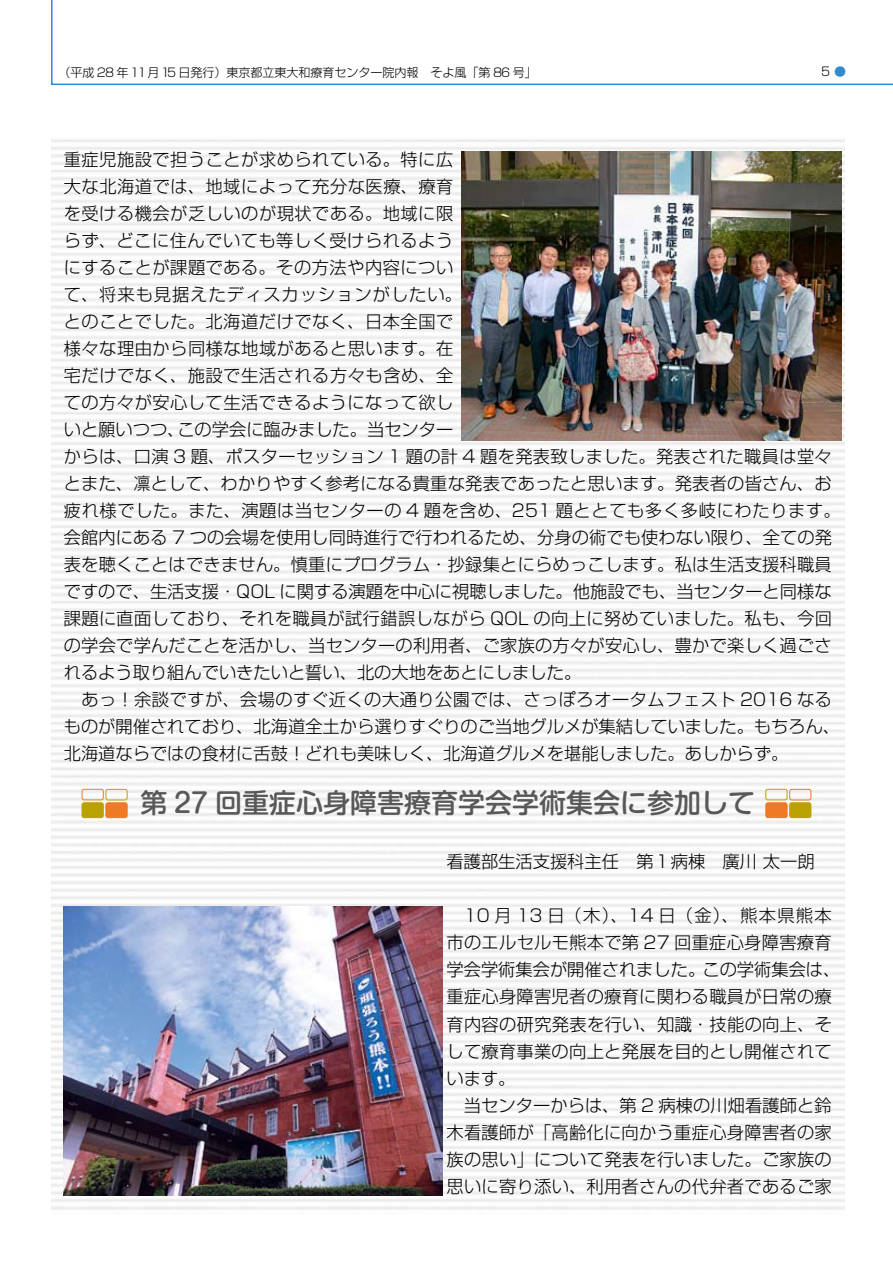
<style>
.page{position:relative;width:893px;height:1263px;background:#fff}
.page>*{position:absolute;margin:0;border:0;box-sizing:border-box;transform-origin:0 0}
.t1{font:500 27px "Shin M Go";color:#595757}
.t2{font:300 17.25px/27px "Shin Go";letter-spacing:.015em;color:#000}
.t3{font:300 12px "Shin Go";color:#000}
.t4{font:300 12px "Shin Go";color:#318bcc}
</style>
<div class="page">
<svg style="left:51px;top:0;width:842px;height:86px"></svg>
<img style="left:51px;top:139px;width:794px;height:1071px">
<img style="left:462px;top:152px;width:379px;height:289px">
<img style="left:64px;top:906px;width:379px;height:290px">
<div style="left:766px;top:803px;width:21px;height:15px;background:#ee7a25;border-radius:2px"></div>
<div style="left:765px;top:802px;width:22px;height:16px;border:1px solid #ee7a25;border-radius:2px"></div>
<div style="left:765px;top:789px;width:22px;height:11px;border:1px solid #b9a200;border-radius:2px"></div>
<div style="left:790px;top:803px;width:21px;height:15px;background:#b9a200;border-radius:2px"></div>
<div style="left:789px;top:802px;width:22px;height:16px;border:1px solid #b9a200;border-radius:2px"></div>
<div style="left:789px;top:789px;width:22px;height:11px;border:1px solid #ee7a25;border-radius:2px"></div>
<div style="left:82px;top:803px;width:21px;height:15px;background:#b9a200;border-radius:2px"></div>
<div style="left:82px;top:802px;width:22px;height:16px;border:1px solid #b9a200;border-radius:2px"></div>
<div style="left:82px;top:789px;width:22px;height:11px;border:1px solid #ee7a25;border-radius:2px"></div>
<div style="left:106px;top:803px;width:21px;height:15px;background:#ee7a25;border-radius:2px"></div>
<div style="left:105px;top:802px;width:23px;height:16px;border:1px solid #ee7a25;border-radius:2px"></div>
<div style="left:105px;top:789px;width:23px;height:11px;border:1px solid #b9a200;border-radius:2px"></div>
<p class="t3" style="left:58px;top:65px;width:480px">（平成 28 年11月15 日発行）東京都立東大和療育センター院内報　そよ風「第 86 号」</p>
<p class="t4" style="left:834px;top:64px;width:14px">●</p>
<p class="t2" style="left:64px;top:146px;width:778px">重症児施設で担うことが求められている。特に広<br>大な北海道では、地域によって充分な医療、療育<br>を受ける機会が乏しいのが現状である。地域に限<br>らず、どこに住んでいても等しく受けられるよう<br>にすることが課題である。その方法や内容につい<br>て、将来も見据えたディスカッションがしたい。<br>とのことでした。北海道だけでなく、日本全国で<br>様々な理由から同様な地域があると思います。在<br>宅だけでなく、施設で生活される方々も含め、全<br>ての方々が安心して生活できるようになって欲し<br>いと願いつつ、この学会に臨みました。当センター<br>からは、口演 3 題、ポスターセッション 1 題の計 4 題を発表致しました。発表された職員は堂々とまた、凛として、わかりやすく参考になる貴重な発表であったと思います。発表者の皆さん、お疲れ様でした。また、演題は当センターの 4 題を含め、251 題ととても多く多岐にわたります。会館内にある 7 つの会場を使用し同時進行で行われるため、分身の術でも使わない限り、全ての発表を聴くことはできません。慎重にプログラム・抄録集とにらめっこします。私は生活支援科職員ですので、生活支援・QOL に関する演題を中心に視聴しました。他施設でも、当センターと同様な課題に直面しており、それを職員が試行錯誤しながら QOL の向上に努めていました。私も、今回の学会で学んだことを活かし、当センターの利用者、ご家族の方々が安心し、豊かで楽しく過ごされるよう取り組んでいきたいと誓い、北の大地をあとにしました。<br>　あっ！余談ですが、会場のすぐ近くの大通り公園では、さっぽろオータムフェスト 2016 なるものが開催されており、北海道全土から選りすぐりのご当地グルメが集結していました。もちろん、北海道ならではの食材に舌鼓！どれも美味しく、北海道グルメを堪能しました。あしからず。</p>
<h1 class="t1" style="left:141px;top:783px;width:616px">第 27 回重症心身障害療育学会学術集会に参加して</h1>
<p class="t2" style="left:447px;top:848px;width:387px">看護部生活支援科主任　第１病棟　廣川 太一朗　</p>
<p class="t2" style="left:446px;top:902px;width:395px">　10 月 13 日（木）、14 日（金）、熊本県熊本市のエルセルモ熊本で第 27 回重症心身障害療育学会学術集会が開催されました。この学術集会は、重症心身障害児者の療育に関わる職員が日常の療育内容の研究発表を行い、知識・技能の向上、そして療育事業の向上と発展を目的とし開催されています。<br>　当センターからは、第 2 病棟の川畑看護師と鈴木看護師が「高齢化に向かう重症心身障害者の家族の思い」について発表を行いました。ご家族の思いに寄り添い、利用者さんの代弁者であるご家</p>
</div>
